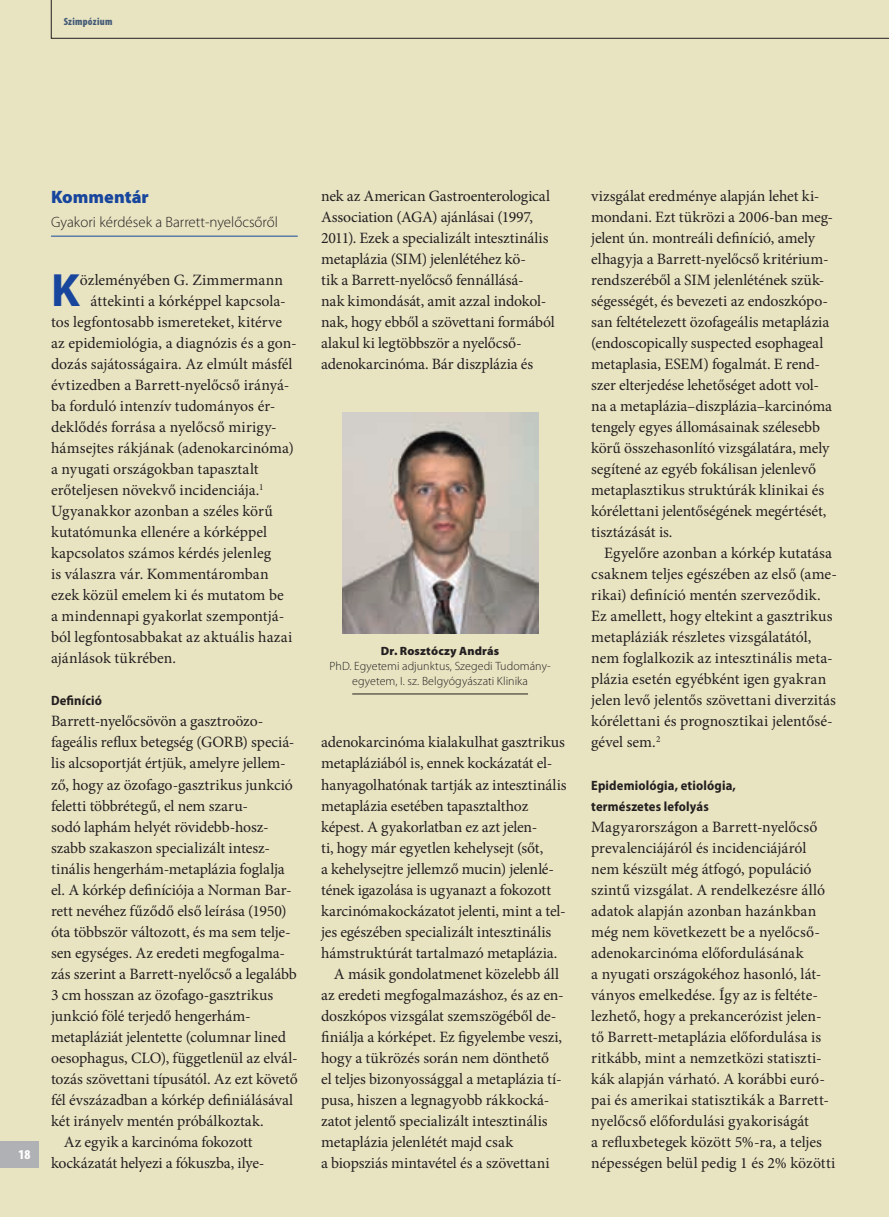
<style>
.page{position:relative;width:889px;height:1217px;background:#fff}
.page>*{position:absolute;margin:0;border:0;box-sizing:border-box;transform-origin:0 0}
.Kommentár_iniciálé{font:700 46.95px "Myriad Pro";color:#18469d}
.hivatkozás{font:900 18px "Myriad Pro";color:#18469d}
.kenyér{font:15.75px/21px "Minion Pro";letter-spacing:-.005em;color:#231f20}
.kenyértompa{font:15.75px/21px "Minion Pro";color:#231f20}
.Kommentár_iniciálé-2{font:15.75px "Minion Pro";color:#231f20}
.hivatkozás-2{font:300 15px "Myriad Pro";color:#231f20}
.alcím2{font:700 semi-condensed 13.5px/21px "Myriad Pro";letter-spacing:.01em;color:#231f20}
.t1{font:900 condensed 13.5px "Myriad Pro";color:#fff}
.kenyér-2{font:300 12px/15px "Myriad Pro";letter-spacing:.005em;color:#231f20;text-align:center}
.kenyér-3{font:900 12px "Myriad Pro";letter-spacing:.015em;color:#231f20}
.t2{font:900 condensed 10.5px "Myriad Pro";letter-spacing:.025em;color:#445b77}
</style>
<div class="page">
<div style="left:0;top:0;width:889px;height:1216px;background:#e8e4c2"></div>
<svg style="left:51px;top:0;width:838px;height:39px"></svg>
<div style="left:0;top:1140px;width:39px;height:27px;background:#b0b1b5"></div>
<img style="left:342px;top:412px;width:196px;height:221px">
<hr style="left:51px;top:236px;width:247px;height:1px;background:#18469d">
<hr style="left:352px;top:693px;width:176px;height:1px;background:#231f20">
<p class="t2" style="left:64px;top:16px;width:50px">Szimpózium</p>
<p class="t1" style="left:18px;top:1147px;width:13px">18</p>
<p class="hivatkozás" style="left:51px;top:186px;width:99px">Kommentár</p>
<p class="hivatkozás-2" style="left:51px;top:214px;width:228px">Gyakori kérdések a Barrett-nyelőcsőről</p>
<p class="Kommentár_iniciálé" style="left:51px;top:259px;width:30px">K</p>
<p class="Kommentár_iniciálé-2" style="left:80px;top:269px;width:205px">özleményében G. Zimmermann</p>
<p class="Kommentár_iniciálé-2" style="left:91px;top:290px;width:197px">áttekinti a kórképpel kapcsola-</p>
<p class="Kommentár_iniciálé-2" style="left:51px;top:311px;width:233px">tos legfontosabb ismereteket, kitérve</p>
<p class="Kommentár_iniciálé-2" style="left:51px;top:332px;width:247px">az epidemiológia, a diagnózis és a gon-</p>
<p class="Kommentár_iniciálé-2" style="left:51px;top:353px;width:243px">dozás sajátosságaira. Az elmúlt másfél</p>
<p class="Kommentár_iniciálé-2" style="left:51px;top:374px;width:240px">évtizedben a Barrett-nyelőcső irányá-</p>
<p class="Kommentár_iniciálé-2" style="left:51px;top:395px;width:226px">ba forduló intenzív tudományos ér-</p>
<p class="Kommentár_iniciálé-2" style="left:51px;top:416px;width:227px">deklődés forrása a nyelőcső mirigy-</p>
<p class="Kommentár_iniciálé-2" style="left:51px;top:437px;width:244px">hámsejtes rákjának (adenokarcinóma)</p>
<p class="Kommentár_iniciálé-2" style="left:51px;top:458px;width:209px">a nyugati országokban tapasztalt</p>
<p class="Kommentár_iniciálé-2" style="left:51px;top:479px;width:214px">erőteljesen növekvő incidenciája.<sup>1</sup></p>
<p class="Kommentár_iniciálé-2" style="left:51px;top:500px;width:223px">Ugyanakkor azonban a széles körű</p>
<p class="Kommentár_iniciálé-2" style="left:51px;top:521px;width:218px">kutatómunka ellenére a kórképpel</p>
<p class="Kommentár_iniciálé-2" style="left:51px;top:542px;width:222px">kapcsolatos számos kérdés jelenleg</p>
<p class="Kommentár_iniciálé-2" style="left:51px;top:563px;width:219px">is válaszra vár. Kommentáromban</p>
<p class="Kommentár_iniciálé-2" style="left:51px;top:584px;width:234px">ezek közül emelem ki és mutatom be</p>
<p class="Kommentár_iniciálé-2" style="left:51px;top:605px;width:235px">a mindennapi gyakorlat szempontjá-</p>
<p class="Kommentár_iniciálé-2" style="left:51px;top:626px;width:243px">ból legfontosabbakat az aktuális hazai</p>
<p class="Kommentár_iniciálé-2" style="left:51px;top:647px;width:127px">ajánlások tükrében.</p>
<p class="alcím2" style="left:51px;top:690px;width:52px">Definíció</p>
<p class="kenyértompa" style="left:51px;top:710px;width:248px">Barrett-nyelőcsövön a gasztroözo&shy;fageális reflux betegség (GORB) speciá&shy;lis alcsoportját értjük, amelyre jellem&shy;ző, hogy az özofago-gasztrikus junkció feletti többrétegű, el nem szaru-<br>sodó laphám helyét rövidebb-hos - szabb szakaszon specializált intesz&shy;tinális hengerhám-metaplázia foglalja el. A kórkép definíciója a Norman Bar&shy;rett nevéhez fűződő első leírása (1950) óta többször változott, és ma sem telje&shy;sen egységes. Az eredeti megfogalma&shy;zás szerint a Barrett-nyelőcső a legalább 3 cm hosszan az özofago-gasztrikus junkció fölé terjedő hengerhám&shy;metapláziát jelentette (columnar lined oesophagus, CLO), függetlenül az elvál&shy;tozás szövettani típusától. Az ezt követő fél évszázadban a kórkép definiálásával két irányelv mentén próbálkoztak.</p>
<p class="kenyér" style="left:51px;top:1130px;width:215px;text-align:center">Az egyik a karcinóma fokozott kockázatát helyezi a fókuszba, ilye-</p>
<p class="kenyér" style="left:321px;top:185px;width:235px">nek az American Gastroenterological Association (AGA) ajánlásai (1997, 2011). Ezek a specializált intesztinális metaplázia (SIM) jelenlétéhez kö-<br>tik a Barrett-nyelőcső fennállásá-<br>nak kimondását, amit azzal indokol&shy;nak, hogy ebből a szövettani formából alakul ki legtöbbször a nyelőcső&shy;adenokarcinóma. Bár diszplázia és</p>
<p class="kenyér-3" style="left:381px;top:644px;width:120px">Dr. Rosztóczy András</p>
<p class="kenyér-2" style="left:329px;top:658px;width:222px">PhD. Egyetemi adjunktus, Szegedi Tudomány&shy;egyetem, I. sz. Belgyógyászati Klinika</p>
<p class="kenyér" style="left:321px;top:731px;width:247px">adenokarcinóma kialakulhat gasztrikus metapláziából is, ennek kockázatát el&shy;hanyagolhatónak tartják az intesztinális metaplázia esetében tapasztalthoz képest. A gyakorlatban ez azt jelen-<br>ti, hogy már egyetlen kehelysejt (sőt,<br>a kehelysejtre jellemző mucin) jelenlé&shy;tének igazolása is ugyanazt a fokozott karcinómakockázatot jelenti, mint a tel&shy;jes egészében specializált intesztinális hámstruktúrát tartalmazó metaplázia.</p>
<p class="kenyér" style="left:321px;top:962px;width:244px;text-indent:13px">A másik gondolatmenet közelebb áll az eredeti megfogalmazáshoz, és az en&shy;doszkópos vizsgálat szemszögéből de&shy;finiálja a kórképet. Ez figyelembe veszi, hogy a tükrözés során nem dönthető<br>el teljes bizonyossággal a metaplázia tí&shy;pusa, hiszen a legnagyobb rákkocká&shy;zatot jelentő specializált intesztinális metaplázia jelenlétét majd csak<br>a biopsziás mintavétel és a szövettani</p>
<p class="kenyér" style="left:591px;top:185px;width:243px">vizsgálat eredménye alapján lehet ki&shy;mondani. Ezt tükrözi a 2006-ban meg&shy;jelent ún. montreáli definíció, amely elhagyja a Barrett-nyelőcső kritérium&shy;rendszeréből a SIM jelenlétének szük&shy;ségességét, és bevezeti az endoszkópo&shy;san feltételezett özofageális metaplázia (endoscopically suspected esophageal metaplasia, ESEM) fogalmát. E rend&shy;szer elterjedése lehetőséget adott vol&shy;na a metaplázia–diszplázia–karcinóma tengely egyes állomásainak szélesebb körű összehasonlító vizsgálatára, mely segítené az egyéb fokálisan jelenlevő metaplasztikus struktúrák klinikai és kórélettani jelentőségének megértését, tisztázását is.</p>
<p class="kenyér" style="left:591px;top:542px;width:247px;text-indent:13px">Egyelőre azonban a kórkép kutatása csaknem teljes egészében az első (ame&shy;rikai) definíció mentén szerveződik.<br>Ez amellett, hogy eltekint a gasztrikus metapláziák részletes vizsgálatától, nem foglalkozik az intesztinális meta&shy;plázia esetén egyébként igen gyakran jelen levő jelentős szövettani diverzitás kórélettani és prognosztikai jelentősé&shy;gével sem.<sup>2</sup></p>
<p class="alcím2" style="left:591px;top:774px;width:146px">Epidemiológia, etiológia, természetes lefolyás</p>
<p class="kenyértompa" style="left:591px;top:815px;width:246px">Magyarországon a Barrett-nyelőcső prevalenciájáról és incidenciájáról nem készült még átfogó, populáció szintű vizsgálat. A rendelkezésre álló adatok alapján azonban hazánkban még nem következett be a nyelőcső&shy;adenokarcinóma előfordulásának<br>a nyugati országokéhoz hasonló, lát&shy;ványos emelkedése. Így az is feltéte&shy;lezhető, hogy a prekancerózist jelen&shy;tő Barrett-metaplázia előfordulása is ritkább, mint a nemzetközi statiszti&shy;kák alapján várható. A korábbi euró&shy;pai és amerikai statisztikák a Barrett&shy;nyelőcső előfordulási gyakoriságát<br>a refluxbetegek között 5%-ra, a teljes népességen belül pedig 1 és 2% közötti</p>
</div>
